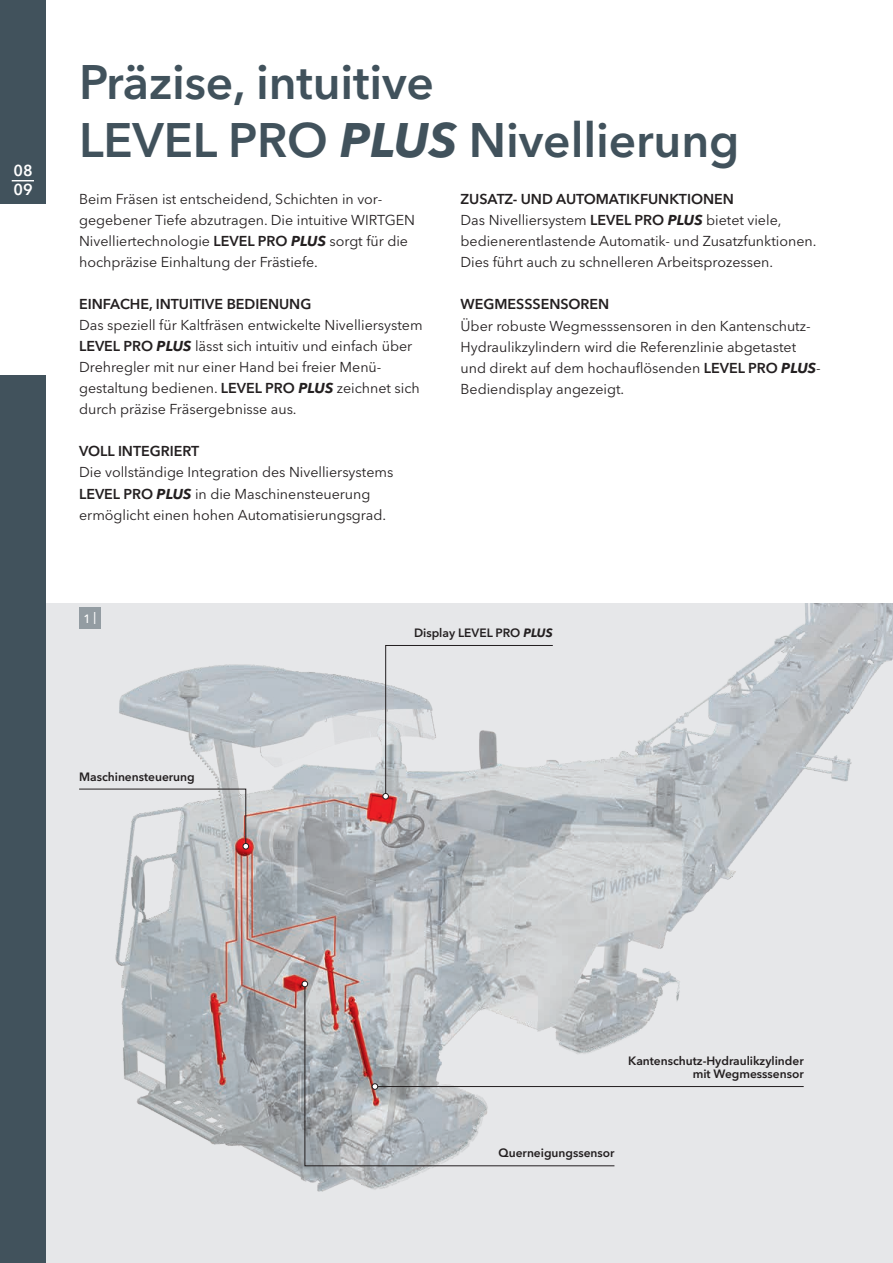
<style>
.page{position:relative;width:893px;height:1263px;background:#fff}
.page>*{position:absolute;margin:0;border:0;box-sizing:border-box;transform-origin:0 0}
.t1{font:600 48px/57.6px "Avenir Next LT Pro";letter-spacing:-.005em;color:#41525c}
.t2{font:600 15.75px/18.9px "Avenir Next LT Pro";color:#fff}
.t3{font:14.25px/21px "Avenir Next LT Pro";color:#231f20}
.t4{font:600 14.25px "Avenir Next LT Pro";color:#231f20}
.t5{font:600 12px/13.5px "Avenir Next LT Pro";color:#231f20;text-align:right}
.t6{font:500 12px "Avenir Next LT Pro";color:#fff}
.s1{font-weight:700;font-style:italic}
.s2{font-weight:600}
</style>
<div class="page">
<div style="left:0;top:603px;width:893px;height:660px;background:#e6e7e9"></div>
<img style="left:45px;top:603px;width:848px;height:621px">
<div style="left:79px;top:608px;width:21px;height:21px;background:#939ca2"></div>
<svg style="left:383px;top:645px;width:171px;height:154px"></svg>
<div style="left:382px;top:793px;width:7px;height:6px;border:1px solid #231f20;border-radius:50%"></div>
<svg style="left:78px;top:788px;width:171px;height:61px"></svg>
<svg style="left:304px;top:986px;width:311px;height:180px"></svg>
<svg style="left:302px;top:981px;width:6px;height:6px"></svg>
<hr style="left:375px;top:1086px;width:429px;height:1px;background:#231f20">
<div style="left:372px;top:1083px;width:6px;height:7px;border:1px solid #231f20;border-radius:50%"></div>
<div style="left:0;top:0;width:45px;height:1263px;background:#41525c"></div>
<div style="left:0;top:204px;width:45px;height:170px;background:#fff"></div>
<svg style="left:12px;top:180px;width:22px;height:1px"></svg>
<p class="t2" style="left:14px;top:161px;width:21px">08<br>09</p>
<h1 class="t1" style="left:79px;top:53px;width:662px">Präzise, intuitive<br>LEVEL PRO <span class="s1">PLUS</span> Nivellierung</h1>
<p class="t3" style="left:79px;top:189px;width:338px">Beim Fräsen ist entscheidend, Schichten in vor&shy;gegebener Tiefe abzutragen. Die intuitive WIRTGEN Nivelliertechnologie <span class="s2">LEVEL PRO</span> <span class="s1">PLUS</span> sorgt für die hochpräzise Einhaltung der Frästiefe.</p>
<p class="t4" style="left:79px;top:296px;width:234px">EINFACHE, INTUITIVE BEDIENUNG</p>
<p class="t3" style="left:79px;top:315px;width:345px">Das speziell für Kaltfräsen entwickelte Nivelliersystem <span class="s2">LEVEL PRO</span> <span class="s1">PLUS</span> lässt sich intuitiv und einfach über Drehregler mit nur einer Hand bei freier Menü&shy;gestaltung bedienen. <span class="s2">LEVEL PRO</span> <span class="s1">PLUS</span> zeichnet sich durch präzise Fräsergebnisse aus.</p>
<p class="t4" style="left:79px;top:443px;width:122px">VOLL INTEGRIERT</p>
<p class="t3" style="left:79px;top:462px;width:316px">Die vollständige Integration des Nivelliersystems<br><span class="s2">LEVEL PRO</span> <span class="s1">PLUS</span> in die Maschinensteuerung ermöglicht einen hohen Automatisierungsgrad.</p>
<p class="t3" style="left:461px;top:189px;width:357px"><span class="s2">ZUSATZ- UND AUTOMATIKFUNKTIONEN<br></span>Das Nivelliersystem <span class="s2">LEVEL PRO</span> <span class="s1">PLUS</span> bietet viele, bedienerentlastende Automatik- und Zusatzfunktionen.<br>Dies führt auch zu schnelleren Arbeitsprozessen.</p>
<p class="t4" style="left:461px;top:296px;width:150px">WEGMESSSENSOREN</p>
<p class="t3" style="left:461px;top:315px;width:360px">Über robuste Wegmesssensoren in den Kantenschutz-Hydraulikzylindern wird die Referenzlinie abgetastet und direkt auf dem hochauflösenden <span class="s2">LEVEL PRO</span> <span class="s1">PLUS</span>-Bediendisplay angezeigt.</p>
<p class="t6" style="left:83px;top:611px;width:14px">1 |</p>
<p class="t5" style="left:414px;top:626px;width:140px">Display LEVEL PRO <span class="s1">PLUS</span></p>
<p class="t5" style="left:79px;top:769px;width:117px">Maschinensteuerung</p>
<p class="t5" style="left:628px;top:1053px;width:177px">Kantenschutz-Hydraulikzylinder mit Wegmesssensor</p>
<p class="t5" style="left:499px;top:1146px;width:117px">Querneigungssensor</p>
</div>
